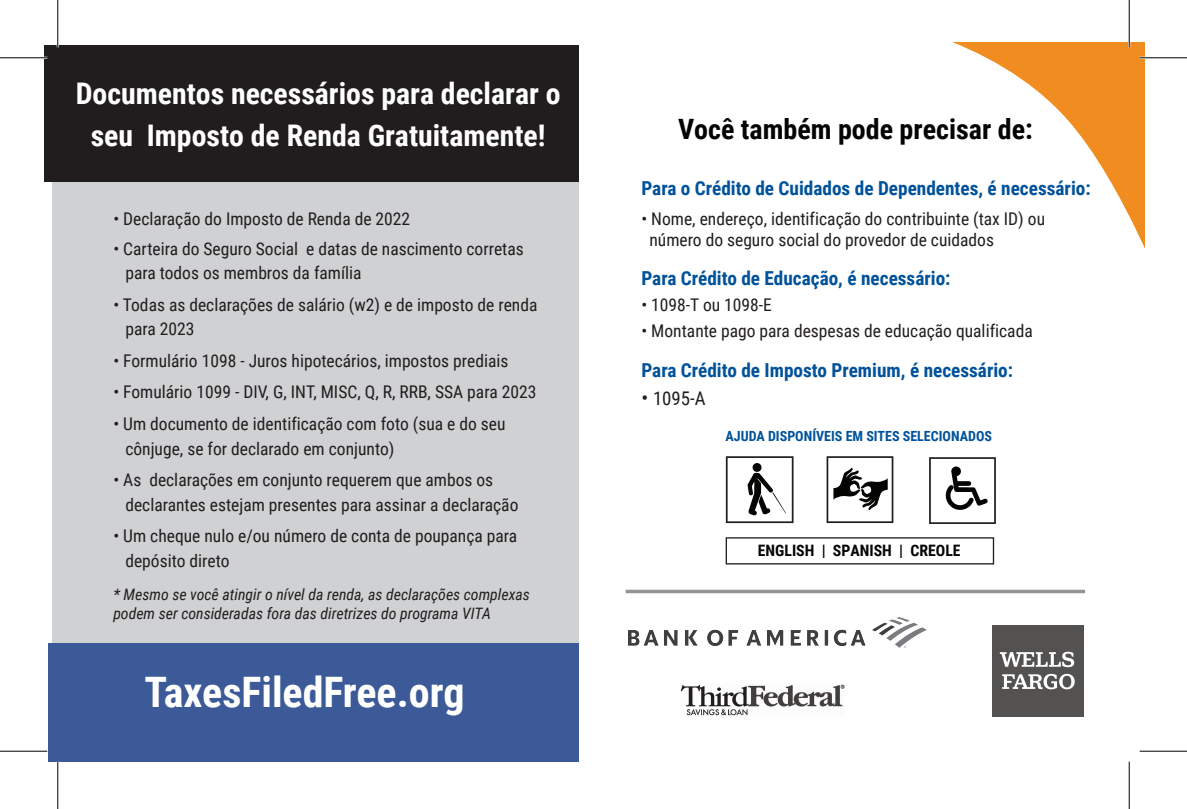
<style>
.page{position:relative;width:1187px;height:809px;background:#fff}
.page>*{position:absolute;margin:0;border:0;box-sizing:border-box;transform-origin:0 0}
.t1{font:700 42px "Roboto Condensed";color:#fff}
.t2{font:700 29.75px/42px "Roboto Condensed";color:#fff;text-align:center}
.t3{font:700 28px "Roboto Condensed";color:#040503}
.t4{font:700 19.25px "Roboto Condensed";color:#01529a}
.t5{font:18.72px "Roboto Condensed";color:#211d1e}
.t6{font:17.5px/24.5px "Roboto Condensed";color:#211d1e}
.t7{font:italic 15.75px/19.2px "Roboto Condensed";color:#211d1e}
.t8{font:700 15.75px "Roboto Condensed";color:#040503}
.t9{font:700 14px "Roboto Condensed";color:#01529a}
.s1{font-size:20.47px}
</style>
<div class="page">
<div style="left:52px;top:181px;width:526px;height:472px;background:#d0d1d3"></div>
<div style="left:48px;top:643px;width:530px;height:119px;background:#3b5a97"></div>
<svg style="left:625px;top:589px;width:460px;height:4px;background:#a6a7aa"></svg>
<div style="left:44px;top:46px;width:534px;height:136px;background:#211d1e"></div>
<img style="left:992px;top:625px;width:91px;height:91px">
<img style="left:628px;top:617px;width:298px;height:30px">
<img style="left:681px;top:684px;width:163px;height:32px">
<svg style="left:952px;top:42px;width:192px;height:204px"></svg>
<img style="left:725px;top:456px;width:69px;height:68px">
<img style="left:826px;top:456px;width:68px;height:67px">
<img style="left:929px;top:457px;width:67px;height:67px">
<div style="left:725px;top:537px;width:269px;height:27px;border:1px solid #211d1e"></div>
<hr style="left:0;top:57px;width:47px;height:2px;background:#fff">
<hr style="left:1139px;top:57px;width:47px;height:2px;background:#fff">
<hr style="left:57px;top:0;width:2px;height:47px;background:#fff">
<hr style="left:57px;top:761px;width:2px;height:47px;background:#fff">
<hr style="left:1128px;top:0;width:2px;height:47px;background:#fff">
<hr style="left:0;top:57px;width:47px;height:1px;background:#000">
<hr style="left:1139px;top:57px;width:47px;height:1px;background:#000">
<hr style="left:0;top:750px;width:47px;height:1px;background:#000">
<hr style="left:1139px;top:750px;width:47px;height:1px;background:#000">
<hr style="left:57px;top:0;width:1px;height:47px;background:#000">
<hr style="left:57px;top:761px;width:1px;height:47px;background:#000">
<hr style="left:1128px;top:0;width:1px;height:47px;background:#000">
<hr style="left:1128px;top:761px;width:1px;height:47px;background:#000">
<h2 class="t2" style="left:76px;top:71px;width:486px">Documentos necessários para declarar o seu Imposto de Renda Gratuitamente!</h2>
<p class="t6" style="left:113px;top:206px;width:298px">• Declaração do Imposto de Renda de 2022</p>
<p class="t6" style="left:125px;top:236px;width:400px;text-indent:-12px">• Carteira do Seguro Social e datas de nascimento corretas para todos os membros da família</p>
<p class="t6" style="left:125px;top:292px;width:413px;text-indent:-12px">• Todas as declarações de salário (w2) e de imposto de renda para 2023</p>
<p class="t6" style="left:113px;top:348px;width:396px">• Formulário 1098 - Juros hipotecários, impostos prediais</p>
<p class="t6" style="left:113px;top:379px;width:424px">• Fomulário 1099 - DIV, G, INT, MISC, Q, R, RRB, SSA para 2023</p>
<p class="t6" style="left:125px;top:411px;width:381px;text-indent:-12px">• Um documento de identificação com foto (sua e do seu cônjuge, se for declarado em conjunto)</p>
<p class="t6" style="left:125px;top:467px;width:394px;text-indent:-12px">• As declarações em conjunto requerem que ambos os declarantes estejam presentes para assinar a declaração</p>
<p class="t6" style="left:125px;top:523px;width:393px;text-indent:-12px">• Um cheque nulo e/ou número de conta de poupança para depósito direto</p>
<p class="t7" style="left:113px;top:584px;width:418px">* Mesmo se você atingir o nível da renda, as declarações complexas podem ser consideradas fora das diretrizes do programa VITA</p>
<h1 class="t1" style="left:144px;top:662px;width:321px">TaxesFiledFree.org</h1>
<h3 class="t3" style="left:678px;top:110px;width:356px">Você também pode precisar de:</h3>
<p class="t4" style="left:641px;top:174px;width:451px">Para o Crédito de Cuidados de Dependentes, é necessário:</p>
<p class="t6" style="left:649px;top:207px;width:397px;line-height:21px;text-indent:-8px">• Nome, endereço, identificação do contribuinte (tax ID) ou número do seguro social do provedor de cuidados</p>
<p class="t4" style="left:641px;top:264px;width:311px">Para Crédito de Educação, é necessário:</p>
<p class="t6" style="left:641px;top:292px;width:132px">• 1098-T ou 1098-E</p>
<p class="t6" style="left:641px;top:318px;width:393px">• Montante pago para despesas de educação qualificada</p>
<p class="t4" style="left:641px;top:356px;width:373px">Para Crédito de Imposto Premium, é necessário:</p>
<p class="t5" style="left:641px;top:385px;width:66px"><span class="s1">•</span> 1095-A</p>
<p class="t9" style="left:725px;top:426px;width:268px">AJUDA DISPONÍVEIS EM SITES SELECIONADOS</p>
<p class="t8" style="left:758px;top:539px;width:204px">ENGLISH | SPANISH | CREOLE</p>
</div>
